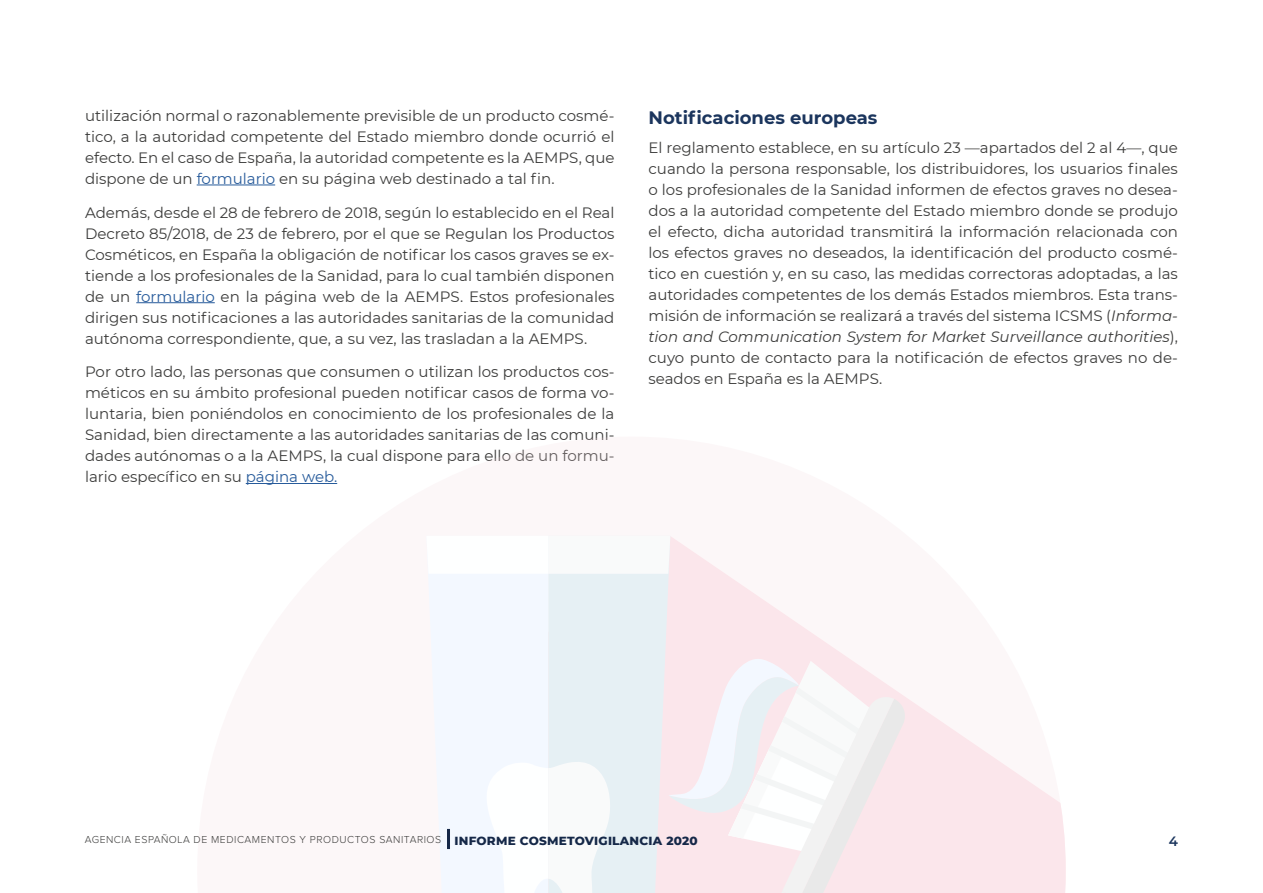
<style>
.page{position:relative;width:1263px;height:893px;background:#fff}
.page>*{position:absolute;margin:0;border:0;box-sizing:border-box;transform-origin:0 0}
.t1{font:700 18px "Montserrat";color:#1b355d}
.t2{font:15px/21px "Montserrat";color:#3c3c3b;text-align:justify}
.t3{font:600 13.5px "Montserrat";color:#1b355d}
.t4{font:800 12px "Montserrat";letter-spacing:.02em;color:#152848}
.t5{font:300 10.5px "Proxima Nova";letter-spacing:.05em;color:#3c3c3b}
.s1{color:#275b9b}
.s2{font-style:italic}
</style>
<div class="page">
<hr style="left:197px;top:185px;width:78px;height:1px;background:#275b9b">
<hr style="left:136px;top:302px;width:79px;height:1px;background:#275b9b">
<svg style="left:908px;top:699px;width:158px;height:194px;fill:#fbe6eb"></svg>
<svg style="left:428px;top:536px;width:480px;height:357px"></svg>
<hr style="left:447px;top:829px;width:3px;height:20px;background:#152848">
<p class="t2" style="left:85px;top:104px;width:531px">utilización normal o razonablemente previsible de un producto cosmé&shy;tico, a la autoridad competente del Estado miembro donde ocurrió el efecto. En el caso de España, la autoridad competente es la AEMPS, que dispone de un <span class="s1">formulario</span> en su página web destinado a tal fin.</p>
<p class="t2" style="left:85px;top:201px;width:531px">Además, desde el 28 de febrero de 2018, según lo establecido en el Real Decreto 85/2018, de 23 de febrero, por el que se Regulan los Productos Cosméticos, en España la obligación de notificar los casos graves se ex&shy;tiende a los profesionales de la Sanidad, para lo cual también disponen de un <span class="s1">formulario</span> en la página web de la AEMPS. Estos profesionales dirigen sus notificaciones a las autoridades sanitarias de la comunidad autónoma correspondiente, que, a su vez, las trasladan a la AEMPS.</p>
<p class="t2" style="left:85px;top:361px;width:531px">Por otro lado, las personas que consumen o utilizan los productos cos&shy;méticos en su ámbito profesional pueden notificar casos de forma vo&shy;luntaria, bien poniéndolos en conocimiento de los profesionales de la Sanidad, bien directamente a las autoridades sanitarias de las comuni&shy;dades autónomas o a la AEMPS, la cual dispone para ello de un formu&shy;lario específico en su <span class="s1">página web.</span></p>
<p class="t1" style="left:648px;top:104px;width:230px">Notificaciones europeas</p>
<p class="t2" style="left:648px;top:137px;width:531px">El reglamento establece, en su artículo 23 —apartados del 2 al 4—, que cuando la persona responsable, los distribuidores, los usuarios finales o los profesionales de la Sanidad informen de efectos graves no desea&shy;dos a la autoridad competente del Estado miembro donde se produjo el efecto, dicha autoridad transmitirá la información relacionada con los efectos graves no deseados, la identificación del producto cosmé&shy;tico en cuestión y, en su caso, las medidas correctoras adoptadas, a las autoridades competentes de los demás Estados miembros. Esta trans&shy;misión de información se realizará a través del sistema ICSMS (<span class="s2">Informa&shy;tion and Communication System for Market Surveillance authorities</span>), cuyo punto de contacto para la notificación de efectos graves no de&shy;seados en España es la AEMPS.</p>
<p class="t5" style="left:85px;top:835px;width:358px">AGENCIA ESPAÑOLA DE MEDICAMENTOS Y PRODUCTOS SANITARIOS</p>
<p class="t4" style="left:454px;top:832px;width:245px">INFORME COSMETOVIGILANCIA 2020</p>
<p class="t3" style="left:1169px;top:831px;width:11px">4</p>
</div>
